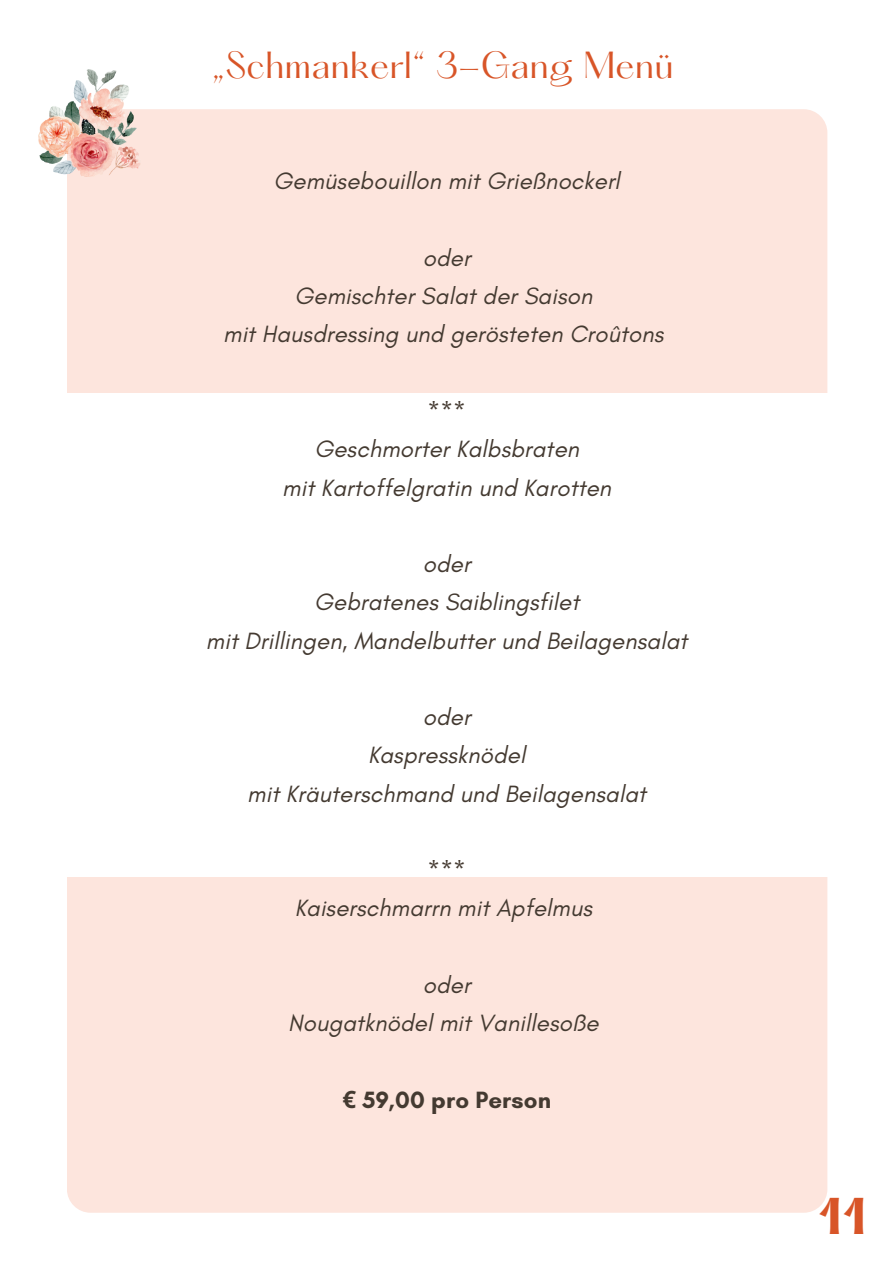
<style>
.page{position:relative;width:893px;height:1264px;background:#fff}
.page>*{position:absolute;margin:0;border:0;box-sizing:border-box;transform-origin:0 0}
.t1{font:700 45.15px "Hatton";color:#d85528}
.t2{font:33px "Hatton";letter-spacing:.01em;color:#d85528}
.t3{font:italic 24px "Glacial Indifference";letter-spacing:.005em;color:#443a31}
.t4{font:700 24px "Glacial Indifference";letter-spacing:.005em;color:#443a31}
.s1{font-family:"Noto Sans"}
</style>
<div class="page">
<div style="left:67px;top:109px;width:760px;height:1103px;background:#fde5dd;border-radius:24px"></div>
<div style="left:0;top:393px;width:892px;height:483px;background:#fff"></div>
<img style="left:38px;top:70px;width:102px;height:107px">
<p class="t2" style="left:212px;top:50px;width:463px">„Schmankerl“ 3-Gang Menü</p>
<p class="t3" style="left:273px;top:166px;width:348px">Gemüsebouillon mit Grießnockerl</p>
<p class="t3" style="left:423px;top:243px;width:49px">oder</p>
<p class="t3" style="left:294px;top:281px;width:299px">Gemischter Salat der Saison</p>
<p class="t3" style="left:223px;top:319px;width:442px">mit Hausdressing und gerösteten Croûtons</p>
<p class="t3" style="left:427px;top:396px;width:40px">***</p>
<p class="t3" style="left:314px;top:434px;width:266px">Geschmorter Kalbsbraten</p>
<p class="t3" style="left:282px;top:472px;width:330px">mit Kartoffelgratin und Karotten</p>
<p class="t3" style="left:423px;top:549px;width:49px">oder</p>
<p class="t3" style="left:314px;top:587px;width:267px">Gebratenes Saiblingsfilet</p>
<p class="t3" style="left:206px;top:625px;width:483px">mit Drillingen, Mandelbutter und Beilagensalat</p>
<p class="t3" style="left:423px;top:702px;width:49px">oder</p>
<p class="t3" style="left:368px;top:740px;width:159px">Kaspressknödel</p>
<p class="t3" style="left:247px;top:778px;width:400px">mit Kräuterschmand und Beilagensalat</p>
<p class="t3" style="left:427px;top:855px;width:40px">***</p>
<p class="t3" style="left:295px;top:893px;width:299px">Kaiserschmarrn mit Apfelmus</p>
<p class="t3" style="left:423px;top:970px;width:49px">oder</p>
<p class="t3" style="left:288px;top:1008px;width:312px">Nougatknödel mit Vanillesoße</p>
<p class="t4" style="left:342px;top:1084px;width:210px"><span class="s1">€</span> 59,00 pro Person</p>
<p class="t1" style="left:818px;top:1195px;width:50px">11</p>
</div>
